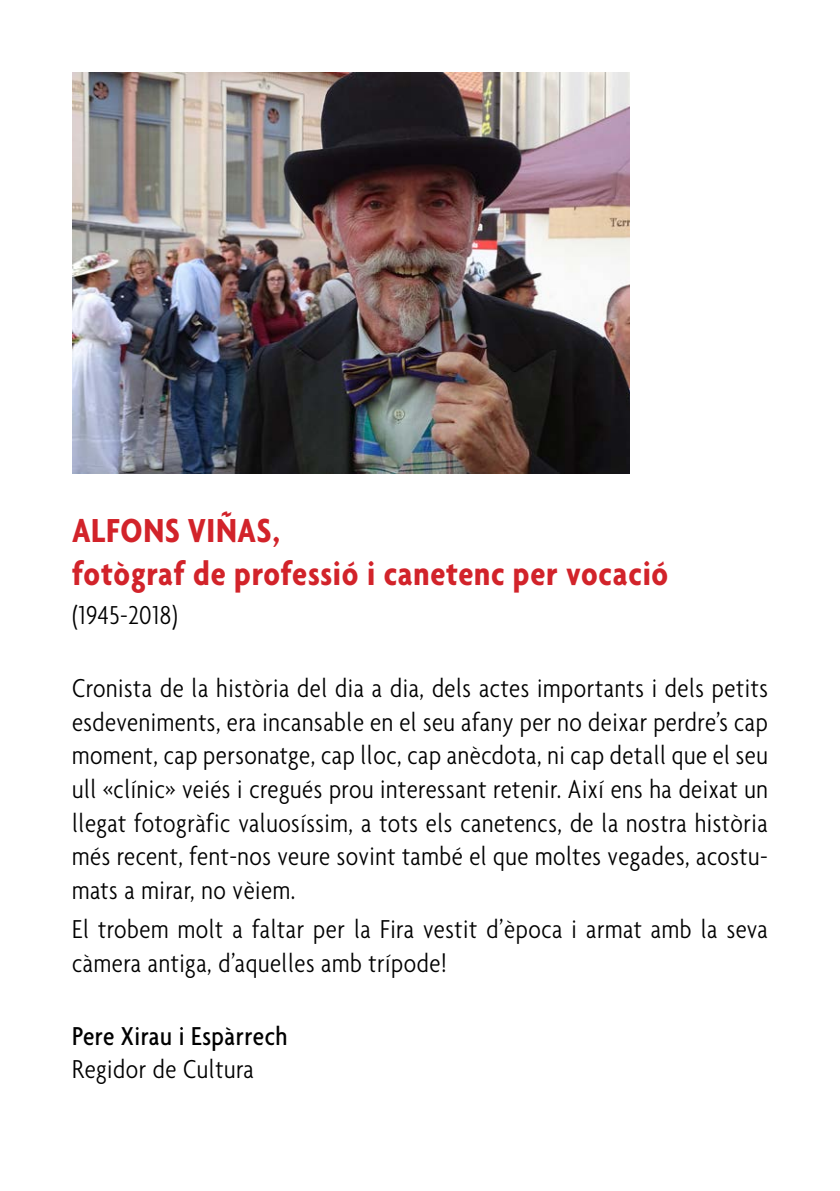
<style>
.page{position:relative;width:840px;height:1191px;background:#fff}
.page>*{position:absolute;margin:0;border:0;box-sizing:border-box;transform-origin:0 0}
.t1{font:700 condensed 36px/43.2px "Agenda";letter-spacing:.02em;color:#d2232a}
.t2{font:300 condensed 28px/33.6px "Agenda";letter-spacing:.02em;color:#000;text-align:justify}
.t3{font:500 condensed 28px "Agenda";letter-spacing:.02em;color:#000}
</style>
<div class="page">
<img style="left:72px;top:72px;width:557px;height:401px">
<p class="t1" style="left:72px;top:508px;width:597px">Alfons Viñas,<br>fotògraf de professió i canetenc per vocació</p>
<p class="t2" style="left:72px;top:598px;width:107px">(1945-2018)</p>
<p class="t2" style="left:72px;top:671px;width:697px">Cronista de la història del dia a dia, dels actes importants i dels petits esdeveniments, era incansable en el seu afany per no deixar perdre’s cap moment, cap personatge, cap lloc, cap anècdota, ni cap detall que el seu ull «clínic» veiés i cregués prou interessant retenir. Així ens ha deixat un llegat fotogràfic valuosíssim, a tots els canetencs, de la nostra història més recent, fent-nos veure sovint també el que moltes vegades, acostu&shy;mats a mirar, no vèiem.</p>
<p class="t2" style="left:72px;top:912px;width:697px">El trobem molt a faltar per la Fira vestit d’època i armat amb la seva càmera antiga, d’aquelles amb trípode!</p>
<p class="t3" style="left:72px;top:1019px;width:217px">Pere Xirau i Espàrrech</p>
<p class="t2" style="left:72px;top:1052px;width:183px">Regidor de Cultura</p>
</div>
